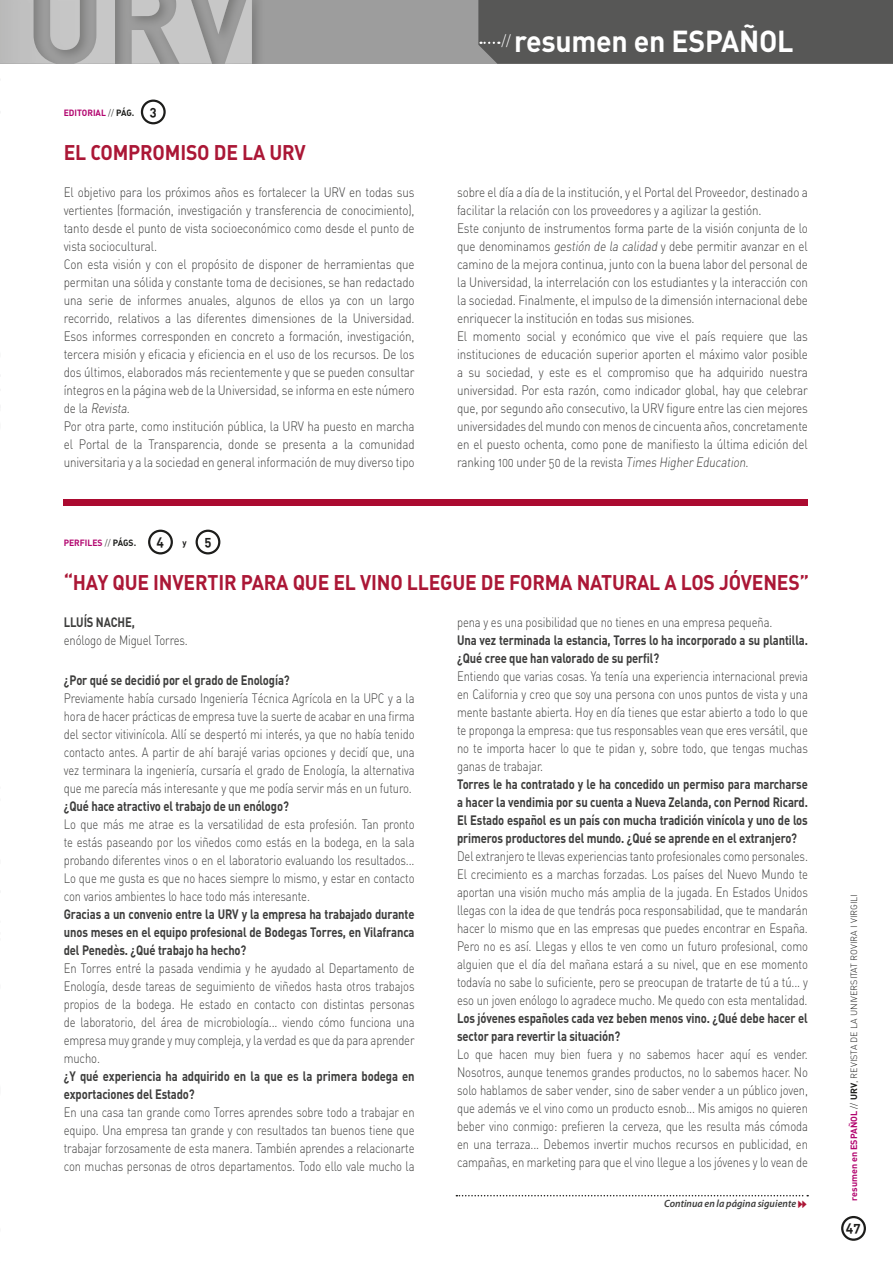
<style>
.page{position:relative;width:893px;height:1263px;background:#fff}
.page>*{position:absolute;margin:0;border:0;box-sizing:border-box;transform-origin:0 0}
.t1{font:30px "DIN Bold Alternate";letter-spacing:-.01em;color:#fff;scale:.95 1}
.t2{font:21px "DIN Bold Alternate";letter-spacing:-.01em;color:#ab1736;scale:.92 1}
.t3{font:13.5px/18px "DIN Light Alternate";letter-spacing:-.01em;color:#3d3d3c;text-align:justify;scale:.83 1}
.t4{font:13.5px/18px "DIN Light Alternate";letter-spacing:-.01em;color:#3d3d3c;scale:.86 1}
.t5{font:700 13.5px/18px "DIN Pro";letter-spacing:-.01em;color:#3d3d3c;scale:.83 1}
.t6{font:13.5px "DIN Bold Alternate";color:#1d1d1b;scale:.95 1}
.t7{font:italic 600 10.5px "Myriad Pro";letter-spacing:.005em;color:#3d3d3c;scale:.95 1}
.t8{font:9px "DIN Light Alternate";color:#1d1d1b}
.t9{font:9px "DIN Bold Alternate";color:#b2056f;scale:.95 1}
.t10{font:9px "DIN Bold Alternate";color:#1d1d1b;scale:.95 1}
.s1{font-family:"DIN Light Alternate";color:#1d1d1b}
.s2{color:#1d1d1b}
.s3{font-family:"Guifxv 2 Transports";font-weight:400;font-style:normal;color:#ab1736}
.s4{font-family:"DIN Bold Alternate";color:#b2056f}
.s5{font-family:"DIN Bold Alternate"}
</style>
<div class="page">
<div style="left:0;top:0;width:893px;height:64px;background:#9d9d9d"></div>
<div style="left:0;top:0;width:266px;height:64px;background:#1d1d1b;opacity:.75"></div>
<img style="left:0;top:0;width:252px;height:64px">
<div style="left:478px;top:0;width:415px;height:64px;background:#575756"></div>
<div style="left:841px;top:1216px;width:25px;height:25px;border:2px solid #1d1d1b;border-radius:50%"></div>
<div style="left:141px;top:100px;width:25px;height:24px;border:2px solid #1d1d1b;border-radius:50%"></div>
<div style="left:148px;top:530px;width:25px;height:24px;border:2px solid #1d1d1b;border-radius:50%"></div>
<div style="left:196px;top:530px;width:24px;height:24px;border:2px solid #1d1d1b;border-radius:50%"></div>
<div style="left:64px;top:499px;width:744px;height:7px;background:#ab0a30"></div>
<svg style="left:456px;top:1195px;width:352px;height:1px"></svg>
<p class="t9" style="left:64px;top:106px;width:76px">EDITORIAL <span class="s1">//</span> <span class="s2">PÁG.</span></p>
<p class="t6" style="left:150px;top:102px;width:9px">3</p>
<h2 class="t2" style="left:64px;top:139px;width:265px">EL COMPROMISO DE LA URV</h2>
<h1 class="t1" style="left:501px;top:22px;width:309px"><sup>//</sup> resumen en ESPAÑOL</h1>
<p class="t4" style="left:64px;top:183px;width:409px">El objetivo para los próximos años es fortalecer la URV en todas sus vertientes (formación, investigación y transferencia de conocimiento), tanto desde el punto de vista socioeconómico como desde el punto de vista sociocultural.<br>Con esta visión y con el propósito de disponer de herramientas que permitan una sólida y constante toma de decisiones, se han redactado una serie de informes anuales, algunos de ellos ya con un largo recorrido, relativos a las diferentes dimensiones de la Universidad.<br>Esos informes corresponden en concreto a formación, investigación, tercera misión y eficacia y eficiencia en el uso de los recursos. De los dos últimos, elaborados más recientemente y que se pueden consultar íntegros en la página web de la Universidad, se informa en este número d e l a Revista.<br>Por otra parte, como institución pública, la URV ha puesto en marcha el Portal de la Transparencia, donde se presenta a la comunidad universitaria y a la sociedad en general información de muy diverso tipo</p>
<p class="t4" style="left:457px;top:183px;width:409px">sobre el día a día de la institución, y el Portal del Proveedor, destinado a facilitar la relación con los proveedores y a agilizar la gestión.<br>Este conjunto de instrumentos forma parte de la visión conjunta de lo que denominamos gestión de la calidad y debe permitir avanzar en el camino de la mejora continua, junto con la buena labor del personal de la Universidad, la interrelación con los estudiantes y la interacción con la sociedad. Finalmente, el impulso de la dimensión internacional debe enriquecer la institución en todas sus misiones.<br>El momento social y económico que vive el país requiere que las instituciones de educación superior aporten el máximo valor posible a su sociedad, y este es el compromiso que ha adquirido nuestra universidad. Por esta razón, como indicador global, hay que celebrar que, por segundo año consecutivo, la URV figure entre las cien mejores universidades del mundo con menos de cincuenta años, concretamente en el puesto ochenta, como pone de manifiesto la última edición del ranking 100 under 50 de la revista Times Higher Education.</p>
<p class="t9" style="left:64px;top:536px;width:78px">PERFILES <span class="s1">//</span> <span class="s2">PÁGS.</span></p>
<p class="t6" style="left:157px;top:532px;width:9px">4</p>
<p class="t10" style="left:182px;top:536px;width:6px">y</p>
<p class="t6" style="left:204px;top:532px;width:9px">5</p>
<h2 class="t2" style="left:64px;top:569px;width:811px">“HAY QUE INVERTIR PARA QUE EL VINO LLEGUE DE FORMA NATURAL A LOS JÓVENES”</h2>
<p class="t5" style="left:64px;top:612px;width:87px">LLUÍS NACHE,</p>
<p class="t3" style="left:64px;top:631px;width:151px">enólogo de Miguel Torres.</p>
<p class="t5" style="left:64px;top:670px;width:274px">¿Por qué se decidió por el grado de Enología?</p>
<p class="t3" style="left:64px;top:689px;width:424px">Previamente había cursado Ingeniería Técnica Agrícola en la UPC y a la hora de hacer prácticas de empresa tuve la suerte de acabar en una firma del sector vitivinícola. Allí se despertó mi interés, ya que no había tenido contacto antes. A partir de ahí barajé varias opciones y decidí que, una vez terminara la ingeniería, cursaría el grado de Enología, la alternativa que me parecía más interesante y que me podía servir más en un futuro.</p>
<p class="t5" style="left:64px;top:796px;width:273px">¿Qué hace atractivo el trabajo de un enólogo?</p>
<p class="t3" style="left:64px;top:814px;width:424px">Lo que más me atrae es la versatilidad de esta profesión. Tan pronto te estás paseando por los viñedos como estás en la bodega, en la sala probando diferentes vinos o en el laboratorio evaluando los resultados...<br>Lo que me gusta es que no haces siempre lo mismo, y estar en contacto con varios ambientes lo hace todo más interesante.</p>
<p class="t5" style="left:64px;top:904px;width:424px;text-align:justify">Gracias a un convenio entre la URV y la empresa ha trabajado durante unos meses en el equipo profesional de Bodegas Torres, en Vilafranca del Penedès. ¿Qué trabajo ha hecho?</p>
<p class="t3" style="left:64px;top:958px;width:424px">En Torres entré la pasada vendimia y he ayudado al Departamento de Enología, desde tareas de seguimiento de viñedos hasta otros trabajos propios de la bodega. He estado en contacto con distintas personas de laboratorio, del área de microbiología... viendo cómo funciona una empresa muy grande y muy compleja, y la verdad es que da para aprender mucho.</p>
<p class="t5" style="left:64px;top:1066px;width:424px">¿Y qué experiencia ha adquirido en la que es la primera bodega en exportaciones del Estado?</p>
<p class="t3" style="left:64px;top:1102px;width:424px">En una casa tan grande como Torres aprendes sobre todo a trabajar en equipo. Una empresa tan grande y con resultados tan buenos tiene que trabajar forzosamente de esta manera. También aprendes a relacionarte con muchas personas de otros departamentos. Todo ello vale mucho la</p>
<p class="t3" style="left:457px;top:613px;width:381px">pena y es una posibilidad que no tienes en una empresa pequeña.</p>
<p class="t5" style="left:457px;top:630px;width:424px">Una vez terminada la estancia, Torres lo ha incorporado a su plantilla. ¿Qué cree que han valorado de su perfil?</p>
<p class="t3" style="left:457px;top:667px;width:424px">Entiendo que varias cosas. Ya tenía una experiencia internacional previa en California y creo que soy una persona con unos puntos de vista y una mente bastante abierta. Hoy en día tienes que estar abierto a todo lo que te proponga la empresa: que tus responsables vean que eres versátil, que no te importa hacer lo que te pidan y, sobre todo, que tengas muchas ganas de trabajar.</p>
<p class="t5" style="left:457px;top:774px;width:424px;text-align:justify">Torres le ha contratado y le ha concedido un permiso para marcharse a hacer la vendimia por su cuenta a Nueva Zelanda, con Pernod Ricard.<br>El Estado español es un país con mucha tradición vinícola y uno de los primeros productores del mundo. ¿Qué se aprende en el extranjero?</p>
<p class="t3" style="left:457px;top:847px;width:424px">Del extranjero te llevas experiencias tanto profesionales como personales.<br>El crecimiento es a marchas forzadas. Los países del Nuevo Mundo te aportan una visión mucho más amplia de la jugada. En Estados Unidos llegas con la idea de que tendrás poca responsabilidad, que te mandarán hacer lo mismo que en las empresas que puedes encontrar en España.<br>Pero no es así. Llegas y ellos te ven como un futuro profesional, como alguien que el día del mañana estará a su nivel, que en ese momento todavía no sabe lo suficiente, pero se preocupan de tratarte de tú a tú... y eso un joven enólogo lo agradece mucho. Me quedo con esta mentalidad.</p>
<p class="t5" style="left:457px;top:1008px;width:424px">Los jóvenes españoles cada vez beben menos vino. ¿Qué debe hacer el sector para revertir la situación?</p>
<p class="t3" style="left:457px;top:1045px;width:424px">Lo que hacen muy bien fuera y no sabemos hacer aquí es vender.<br>Nosotros, aunque tenemos grandes productos, no lo sabemos hacer. No solo hablamos de saber vender, sino de saber vender a un público joven, que además ve el vino como un producto esnob... Mis amigos no quieren beber vino conmigo: prefieren la cerveza, que les resulta más cómoda en una terraza... Debemos invertir muchos recursos en publicidad, en campañas, en marketing para que el vino llegue a los jóvenes y lo vean de</p>
<p class="t7" style="left:664px;top:1197px;width:152px">Continua en la página siguiente <span class="s3">6</span></p>
<p class="t8" style="left:848px;top:1201px;width:308px;rotate:-90deg"><span class="s4">resumen en ESPAÑOL</span> // <span class="s5">URV</span>, REVISTA DE LA UNIVERSITAT ROVIRA I VIRGILI</p>
<p class="t6" style="left:846px;top:1218px;width:17px">47</p>
</div>
